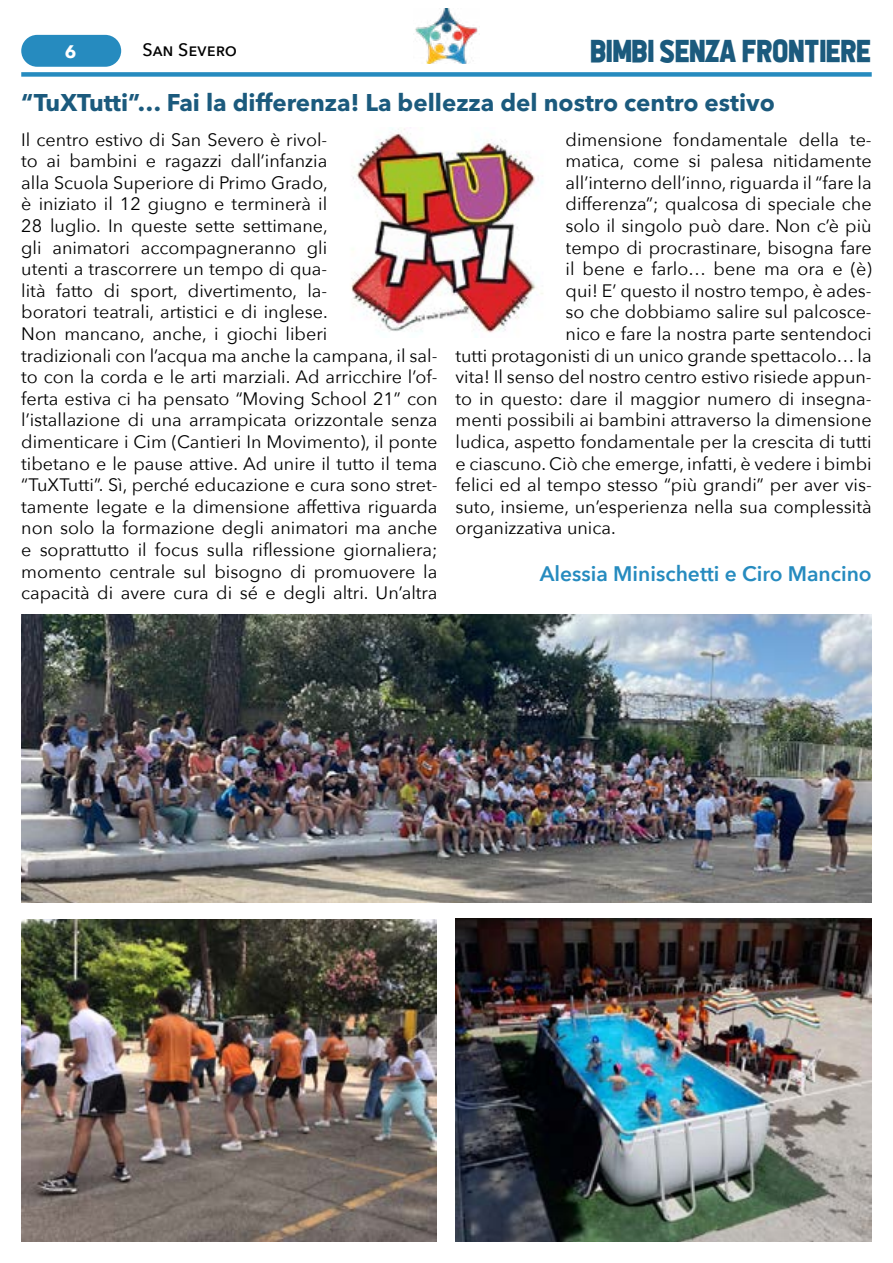
<style>
.page{position:relative;width:893px;height:1263px;background:#fff}
.page>*{position:absolute;margin:0;border:0;box-sizing:border-box;transform-origin:0 0}
.t1{font:31.5px "Allthe Waytothe Sun";color:#1b5a7d}
.t2{font:700 24px "Avenir Next LT Pro";color:#1b5a7d}
.t3{font:600 21px "Avenir Next";color:#268bbf}
.t4{font:18px/21.6px "Avenir Next";color:#000}
.t5{font:500 18px "Avenir Next";color:#000}
.t6{font:700 18px "Avenir Next LT Pro";color:#fff}
</style>
<div class="page">
<div style="left:21px;top:72px;width:851px;height:5px;background:#268bbf"></div>
<img style="left:415px;top:8px;width:63px;height:56px">
<div style="left:21px;top:35px;width:100px;height:32px;background:#268bbf;border-radius:16px"></div>
<img style="left:351px;top:128px;width:192px;height:209px">
<img style="left:455px;top:919px;width:417px;height:323px">
<img style="left:21px;top:919px;width:415px;height:323px">
<img style="left:21px;top:614px;width:851px;height:289px">
<p class="t6" style="left:65px;top:40px;width:13px">6</p>
<h1 class="t1" style="left:591px;top:37px;width:282px">BIMBI SENZA FRONTIERE</h1>
<p class="t5" style="left:142px;top:35px;width:96px">San Severo</p>
<h2 class="t2" style="left:21px;top:88px;width:755px">“TuXTutti”… Fai la differenza! La bellezza del nostro centro estivo</h2>
<p class="t4" style="left:21px;top:128px;width:418px">Il centro estivo di San Severo è rivol-<br>to ai bambini e ragazzi dall’infanzia<br>alla Scuola Superiore di Primo Grado,<br>è iniziato il 12 giugno e terminerà il<br>28 luglio. In queste sette settimane,<br>gli animatori accompagneranno gli<br>utenti a trascorrere un tempo di qua-<br>lità fatto di sport, divertimento, la-<br>boratori teatrali, artistici e di inglese.<br>Non mancano, anche, i giochi liberi<br>tradizionali con l’acqua ma anche la campana, il sal&shy;to con la corda e le arti marziali. Ad arricchire l’of&shy;ferta estiva ci ha pensato “Moving School 21” con l’istallazione di una arrampicata orizzontale senza dimenticare i Cim (Cantieri In Movimento), il ponte tibetano e le pause attive. Ad unire il tutto il tema “TuXTutti”. Sì, perché educazione e cura sono stret&shy;tamente legate e la dimensione affettiva riguarda non solo la formazione degli animatori ma anche e soprattutto il focus sulla riflessione giornaliera; momento centrale sul bisogno di promuovere la capacità di avere cura di sé e degli altri. Un’altra</p>
<p class="t4" style="left:566px;top:128px;width:308px">dimensione fondamentale della te-</p>
<p class="t4" style="left:566px;top:149px;width:308px">matica, come si palesa nitidamente</p>
<p class="t4" style="left:566px;top:171px;width:308px">all’interno dell’inno, riguarda il “fare la</p>
<p class="t4" style="left:566px;top:193px;width:308px">differenza”; qualcosa di speciale che</p>
<p class="t4" style="left:566px;top:214px;width:307px">solo il singolo può dare. Non c’è più</p>
<p class="t4" style="left:566px;top:236px;width:308px">tempo di procrastinare, bisogna fare</p>
<p class="t4" style="left:566px;top:257px;width:308px">il bene e farlo… bene ma ora e (è)</p>
<p class="t4" style="left:566px;top:279px;width:308px">qui! E’ questo il nostro tempo, è ades-</p>
<p class="t4" style="left:566px;top:301px;width:308px">so che dobbiamo salire sul palcosce-</p>
<p class="t4" style="left:566px;top:322px;width:308px">nico e fare la nostra parte sentendoci</p>
<p class="t4" style="left:455px;top:344px;width:418px">tutti protagonisti di un unico grande spettacolo… la</p>
<p class="t4" style="left:455px;top:365px;width:418px">vita! Il senso del nostro centro estivo risiede appun-</p>
<p class="t4" style="left:455px;top:387px;width:418px">to in questo: dare il maggior numero di insegna-</p>
<p class="t4" style="left:455px;top:409px;width:418px">menti possibili ai bambini attraverso la dimensione</p>
<p class="t4" style="left:455px;top:430px;width:418px">ludica, aspetto fondamentale per la crescita di tutti</p>
<p class="t4" style="left:455px;top:452px;width:418px">e ciascuno. Ciò che emerge, infatti, è vedere i bimbi</p>
<p class="t4" style="left:455px;top:473px;width:418px">felici ed al tempo stesso “più grandi” per aver vis-</p>
<p class="t4" style="left:455px;top:495px;width:418px">suto, insieme, un’esperienza nella sua complessità</p>
<p class="t4" style="left:455px;top:517px;width:162px">organizzativa unica.</p>
<p class="t3" style="left:540px;top:556px;width:333px">Alessia Minischetti e Ciro Mancino</p>
</div>
